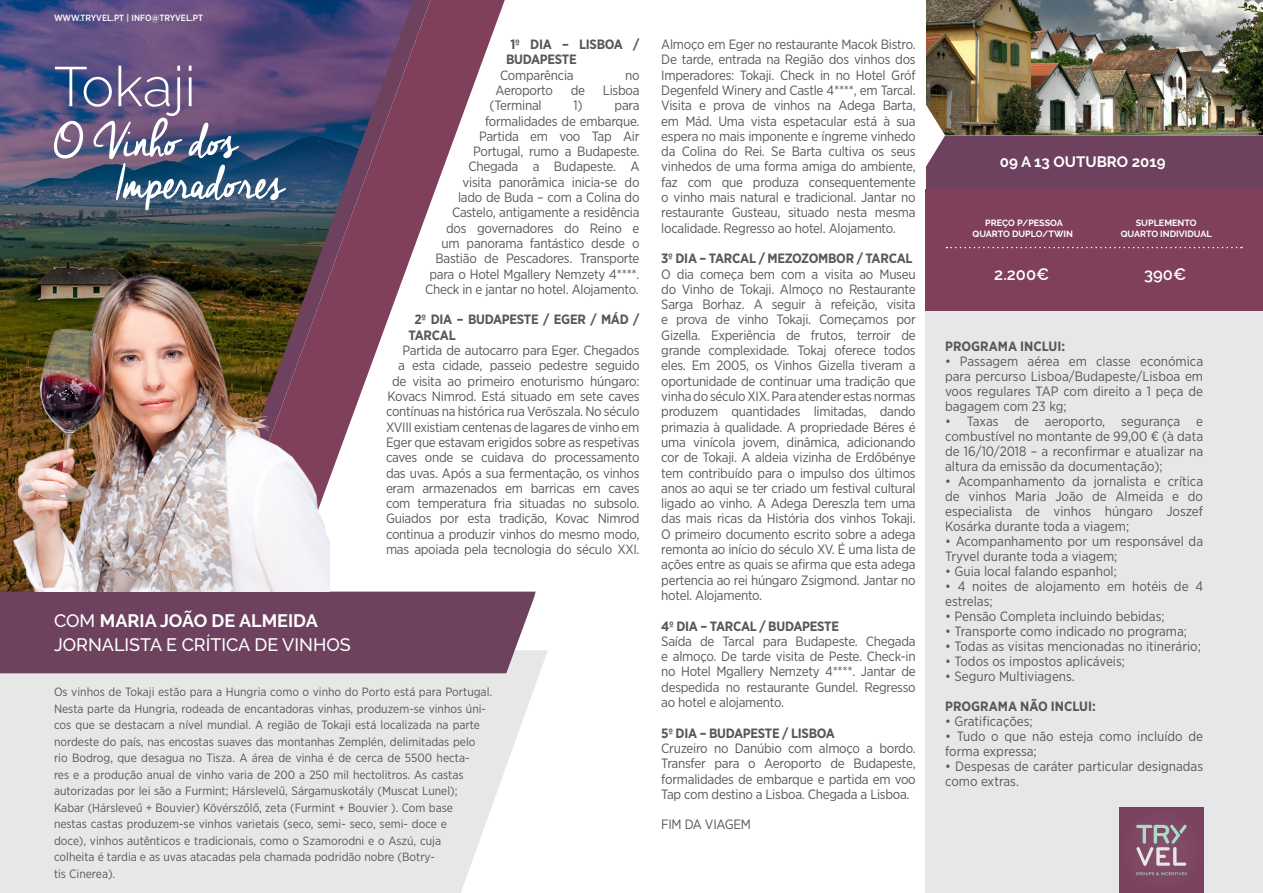
<style>
.page{position:relative;width:1263px;height:893px;background:#fff}
.page>*{position:absolute;margin:0;border:0;box-sizing:border-box;transform-origin:0 0}
.titulo{font:57px "Cheddar Jack";letter-spacing:-.04em;color:#fff}
.titulo-2{font:300 55.5px "Raleway";color:#fff}
.autor{font:500 18px "Raleway";color:#fff}
.autor-2{font:700 18px "Raleway";color:#fff}
.data{font:600 16.5px "Raleway";color:#fff}
.data-2{font:700 15px "Raleway";color:#fff}
.corpo{font:13.5px/15.3px "Gotham Narrow";letter-spacing:-.02em;color:#57585a;text-align:justify}
.corpo-2{font:13.5px/15px "Gotham Narrow";color:#57585a}
.corpo-3{font:700 13.5px/15.3px "Gotham Narrow";letter-spacing:-.02em;color:#57585a}
.corpo-4{font:700 13.5px "Gotham Narrow";color:#57585a}
.corpo-5{font:12px/16.5px "Gotham Narrow";color:#57585a}
.data-3{font:700 9px "Raleway";color:#fff}
.t1{font:500 9px "Gotham Narrow";letter-spacing:-.005em;color:#fff}
.s1{font-weight:500}
</style>
<div class="page">
<svg style="left:0;top:0;width:86px;height:250px;background:#515477"></svg>
<svg style="left:103px;top:0;width:402px;height:592px"></svg>
<svg style="left:0;top:650px;width:548px;height:243px;background:#e7e8e7"></svg>
<div style="left:926px;top:310px;width:337px;height:583px;background:#e6e7e9"></div>
<img style="left:926px;top:0;width:337px;height:135px">
<div style="left:926px;top:135px;width:337px;height:54px;background:#6e425e"></div>
<div style="left:926px;top:189px;width:337px;height:121px;background:#80405c"></div>
<svg style="left:946px;top:247px;width:296px;height:1px"></svg>
<div style="left:1119px;top:808px;width:84px;height:84px;background:#7b4461"></div>
<svg style="left:1136px;top:872px;width:51px;height:3px"></svg>
<svg style="left:1136px;top:825px;width:50px;height:41px"></svg>
<div style="left:0;top:592px;width:536px;height:81px;background:#6e425e"></div>
<img style="left:0;top:250px;width:329px;height:342px">
<p class="t1" style="left:54px;top:12px;width:151px">WWW.TRYVEL.PT | INFO@TRYVEL.PT</p>
<p class="titulo-2" style="left:54px;top:54px;width:143px">Tokaji</p>
<p class="titulo" style="left:54px;top:109px;width:185px">O Vinho dos</p>
<p class="titulo" style="left:115px;top:151px;width:170px">Imperadores</p>
<p class="autor-2" style="left:54px;top:610px;width:265px"><span class="s1">COM</span> MARIA JOÃO DE ALMEIDA</p>
<p class="autor" style="left:54px;top:634px;width:298px">JORNALISTA E CRÍTICA DE VINHOS</p>
<p class="corpo-3" style="left:506px;top:37px;width:135px;text-indent:4px">1º DIA – LISBOA /<br>BUDAPESTE</p>
<p class="corpo" style="left:500px;top:67px;width:75px">Comparência</p>
<p class="corpo" style="left:625px;top:67px;width:16px">no</p>
<p class="corpo" style="left:495px;top:82px;width:59px">Aeroporto</p>
<p class="corpo" style="left:571px;top:82px;width:16px">de</p>
<p class="corpo" style="left:603px;top:82px;width:38px">Lisboa</p>
<p class="corpo" style="left:489px;top:98px;width:54px">(Terminal</p>
<p class="corpo" style="left:425px;top:98px;width:216px;text-align:right">1) para<br>formalidades de embarque.<br>Partida em voo Tap Air<br>Portugal, rumo a Budapeste.<br>Chegada a Budapeste. A<br>visita panorâmica inicia-se do<br>lado de Buda – com a Colina do<br>Castelo, antigamente a residência<br>dos governadores do Reino e um panorama fantástico desde o<br>Bastião de Pescadores. Transporte para o Hotel Mgallery Nemzety 4****.<br>Check in e jantar no hotel. Alojamento.</p>
<p class="corpo-3" style="left:408px;top:312px;width:233px;text-indent:6px">2º DIA – BUDAPESTE / EGER / MÁD /<br>TARCAL</p>
<p class="corpo" style="left:386px;top:342px;width:255px;text-align:right">Partida de autocarro para Eger. Chegados<br>a esta cidade, passeio pedestre seguido de visita ao primeiro enoturismo húngaro:<br>Kovacs Nimrod. Está situado em sete caves contínuas na histórica rua Veröszala. No século XVIII existiam centenas de lagares de vinho em Eger que estavam erigidos sobre as respetivas caves onde se cuidava do processamento das uvas. Após a sua fermentação, os vinhos eram armazenados em barricas em caves com temperatura fria situadas no subsolo.<br>Guiados por esta tradição, Kovac Nimrod continua a produzir vinhos do mesmo modo, mas apoiada pela tecnologia do século XXI.</p>
<p class="corpo-5" style="left:54px;top:684px;width:440px">Os vinhos de Tokaji estão para a Hungria como o vinho do Porto está para Portugal.<br>Nesta parte da Hungria, rodeada de encantadoras vinhas, produzem-se vinhos úni&shy;cos que se destacam a nível mundial. A região de Tokaji está localizada na parte nordeste do país, nas encostas suaves das montanhas Zemplén, delimitadas pelo rio Bodrog, que desagua no Tisza. A área de vinha é de cerca de 5500 hecta-<br>res e a produção anual de vinho varia de 200 a 250 mil hectolitros. As castas autorizadas por lei são a Furmint; Hárslevelű, Sárgamuskotály (Muscat Lunel);<br>Kabar (Hársleveű + Bouvier) Kövérszőlő, zeta (Furmint + Bouvier ). Com base<br>nestas castas produzem-se vinhos varietais (seco, semi- seco, semi- doce e<br>doce), vinhos autênticos e tradicionais, como o Szamorodni e o Aszú, cuja<br>colheita é tardia e as uvas atacadas pela chamada podridão nobre (Botry-<br>tis Cinerea).</p>
<p class="corpo" style="left:661px;top:36px;width:256px">Almoço em Eger no restaurante Macok Bistro.<br>De tarde, entrada na Região dos vinhos dos Imperadores: Tokaji. Check in no Hotel Gróf Degenfeld Winery and Castle 4****, em Tarcal.<br>Visita e prova de vinhos na Adega Barta, em Mád. Uma vista espetacular está à sua espera no mais imponente e íngreme vinhedo da Colina do Rei. Se Barta cultiva os seus vinhedos de uma forma amiga do ambiente, faz com que produza consequentemente o vinho mais natural e tradicional. Jantar no restaurante Gusteau, situado nesta mesma localidade. Regresso ao hotel. Alojamento.</p>
<p class="corpo-3" style="left:661px;top:251px;width:253px">3º DIA – TARCAL / MEZOZOMBOR / TARCAL</p>
<p class="corpo" style="left:661px;top:266px;width:256px">O dia começa bem com a visita ao Museu do Vinho de Tokaji. Almoço no Restaurante Sarga Borhaz. A seguir à refeição, visita e prova de vinho Tokaji. Começamos por Gizella. Experiência de frutos, terroir de grande complexidade. Tokaj oferece todos eles. Em 2005, os Vinhos Gizella tiveram a oportunidade de continuar uma tradição que vinha do século XIX. Para atender estas normas produzem quantidades limitadas, dando primazia à qualidade. A propriedade Béres é uma vinícola jovem, dinâmica, adicionando cor de Tokaji. A aldeia vizinha de Erdőbénye tem contribuído para o impulso dos últimos anos ao aqui se ter criado um festival cultural ligado ao vinho. A Adega Dereszla tem uma das mais ricas da História dos vinhos Tokaji.<br>O primeiro documento escrito sobre a adega remonta ao início do século XV. É uma lista de ações entre as quais se afirma que esta adega pertencia ao rei húngaro Zsigmond. Jantar no hotel. Alojamento.</p>
<p class="corpo-3" style="left:661px;top:618px;width:179px">4º DIA – TARCAL / BUDAPESTE</p>
<p class="corpo" style="left:661px;top:633px;width:256px">Saída de Tarcal para Budapeste. Chegada e almoço. De tarde visita de Peste. Check-in no Hotel Mgallery Nemzety 4****. Jantar de despedida no restaurante Gundel. Regresso ao hotel e alojamento.</p>
<p class="corpo-3" style="left:661px;top:725px;width:175px">5º DIA – BUDAPESTE / LISBOA</p>
<p class="corpo" style="left:661px;top:740px;width:256px">Cruzeiro no Danúbio com almoço a bordo.<br>Transfer para o Aeroporto de Budapeste, formalidades de embarque e partida em voo Tap com destino a Lisboa. Chegada a Lisboa.</p>
<p class="corpo" style="left:661px;top:817px;width:91px">FIM DA VIAGEM</p>
<p class="data-2" style="left:1000px;top:153px;width:167px">09 A 13 OUTUBRO 2019</p>
<p class="data-3" style="left:985px;top:218px;width:79px">PREÇO P/PESSOA</p>
<p class="data-3" style="left:972px;top:228px;width:102px">QUARTO DUPLO/TWIN</p>
<p class="data-3" style="left:1136px;top:218px;width:62px">SUPLEMENTO</p>
<p class="data-3" style="left:1121px;top:228px;width:92px">QUARTO INDIVIDUAL</p>
<p class="data" style="left:994px;top:264px;width:57px">2.200€</p>
<p class="data" style="left:1144px;top:264px;width:44px">390€</p>
<p class="corpo-4" style="left:945px;top:338px;width:122px">PROGRAMA INCLUI:</p>
<p class="corpo" style="left:945px;top:353px;width:259px">• Passagem aérea em classe económica para percurso Lisboa/Budapeste/Lisboa em voos regulares TAP com direito a 1 peça de bagagem com 23 kg;</p>
<p class="corpo" style="left:945px;top:413px;width:260px">• Taxas de aeroporto, segurança e combustível no montante de 99,00 € (à data de 16/10/2018 – a reconfirmar e atualizar na altura da emissão da documentação);</p>
<p class="corpo" style="left:945px;top:473px;width:260px">• Acompanhamento da jornalista e crítica de vinhos Maria João de Almeida e do especialista de vinhos húngaro Joszef Kosárka durante toda a viagem;</p>
<p class="corpo-2" style="left:945px;top:533px;width:259px">• Acompanhamento por um responsável da<br>Tryvel durante toda a viagem;</p>
<p class="corpo-2" style="left:945px;top:563px;width:173px">• Guia local falando espanhol;</p>
<p class="corpo-2" style="left:945px;top:578px;width:260px">• 4 noites de alojamento em hotéis de 4 estrelas;</p>
<p class="corpo-2" style="left:945px;top:608px;width:221px">• Pensão Completa incluindo bebidas;</p>
<p class="corpo-2" style="left:945px;top:623px;width:243px">• Transporte como indicado no programa;</p>
<p class="corpo-2" style="left:945px;top:638px;width:257px">• Todas as visitas mencionadas no itinerário;</p>
<p class="corpo-2" style="left:945px;top:653px;width:181px">• Todos os impostos aplicáveis;</p>
<p class="corpo-2" style="left:945px;top:668px;width:131px">• Seguro Multiviagens.</p>
<p class="corpo-4" style="left:945px;top:698px;width:152px">PROGRAMA NÃO INCLUI:</p>
<p class="corpo-2" style="left:945px;top:713px;width:89px">• Gratificações;</p>
<p class="corpo-2" style="left:945px;top:728px;width:259px">• Tudo o que não esteja como incluído de forma expressa;</p>
<p class="corpo-2" style="left:945px;top:758px;width:260px">• Despesas de caráter particular designadas como extras.</p>
</div>
